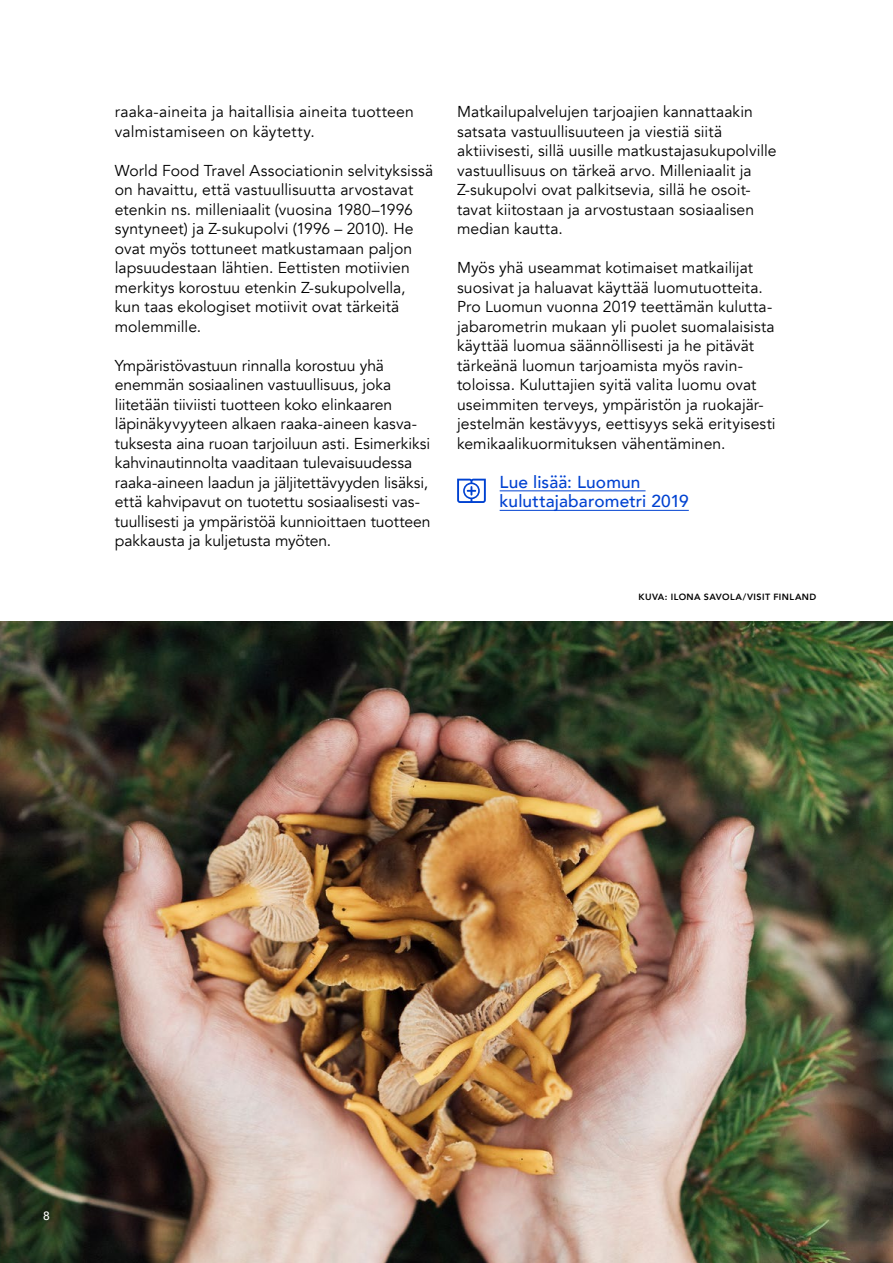
<style>
.page{position:relative;width:893px;height:1263px;background:#fff}
.page>*{position:absolute;margin:0;border:0;box-sizing:border-box;transform-origin:0 0}
.Lue_lisää{font:500 17.25px/19.5px "Avenir";letter-spacing:.005em;color:#0042d1}
.Body_copy{font:15.75px/19.5px "Avenir";color:#000}
.t1{font:500 12px "Avenir";color:#fff}
.t2{font:800 9px "Avenir";letter-spacing:.05em;color:#000}
</style>
<div class="page">
<img style="left:0;top:621px;width:893px;height:642px">
<hr style="left:500px;top:490px;width:145px;height:1px;background:#0042d1">
<hr style="left:500px;top:510px;width:189px;height:1px;background:#0042d1">
<svg style="left:457px;top:479px;width:29px;height:24px"></svg>
<p class="Body_copy" style="left:115px;top:102px;width:301px">raaka-aineita ja haitallisia aineita tuotteen valmistamiseen on käytetty.</p>
<p class="Body_copy" style="left:115px;top:161px;width:320px">World Food Travel Associationin selvityksissä on havaittu, että vastuullisuutta arvostavat etenkin ns. milleniaalit (vuosina 1980–1996 syntyneet) ja Z-sukupolvi (1996 – 2010). He ovat myös tottuneet matkustamaan paljon lapsuudestaan lähtien. Eettisten motiivien merkitys korostuu etenkin Z-sukupolvella, kun taas ekologiset motiivit ovat tärkeitä molemmille.</p>
<p class="Body_copy" style="left:115px;top:356px;width:317px">Ympäristövastuun rinnalla korostuu yhä enemmän sosiaalinen vastuullisuus, joka liitetään tiiviisti tuotteen koko elinkaaren läpinäkyvyyteen alkaen raaka-aineen kasva&shy;tuksesta aina ruoan tarjoiluun asti. Esimerkiksi kahvinautinnolta vaaditaan tulevaisuudessa raaka-aineen laadun ja jäljitettävyyden lisäksi, että kahvipavut on tuotettu sosiaalisesti vas&shy;tuullisesti ja ympäristöä kunnioittaen tuotteen pakkausta ja kuljetusta myöten.</p>
<p class="Body_copy" style="left:457px;top:102px;width:321px">Matkailupalvelujen tarjoajien kannattaakin satsata vastuullisuuteen ja viestiä siitä aktiivisesti, sillä uusille matkustajasukupolville vastuullisuus on tärkeä arvo. Milleniaalit ja Z-sukupolvi ovat palkitsevia, sillä he osoit&shy;tavat kiitostaan ja arvostustaan sosiaalisen median kautta.</p>
<p class="Body_copy" style="left:457px;top:258px;width:320px">Myös yhä useammat kotimaiset matkailijat suosivat ja haluavat käyttää luomutuotteita.<br>Pro Luomun vuonna 2019 teettämän kulutta&shy;jabarometrin mukaan yli puolet suomalaisista käyttää luomua säännöllisesti ja he pitävät tärkeänä luomun tarjoamista myös ravin&shy;toloissa. Kuluttajien syitä valita luomu ovat useimmiten terveys, ympäristön ja ruokajär&shy;jestelmän kestävyys, eettisyys sekä erityisesti kemikaalikuormituksen vähentäminen.</p>
<p class="Lue_lisää" style="left:500px;top:471px;width:191px">Lue lisää: Luomun kuluttajabarometri 2019</p>
<p class="t2" style="left:638px;top:590px;width:179px">KUVA: ILONA SAVOLA/VISIT FINLAND</p>
<p class="t1" style="left:43px;top:1206px;width:8px">8</p>
</div>
